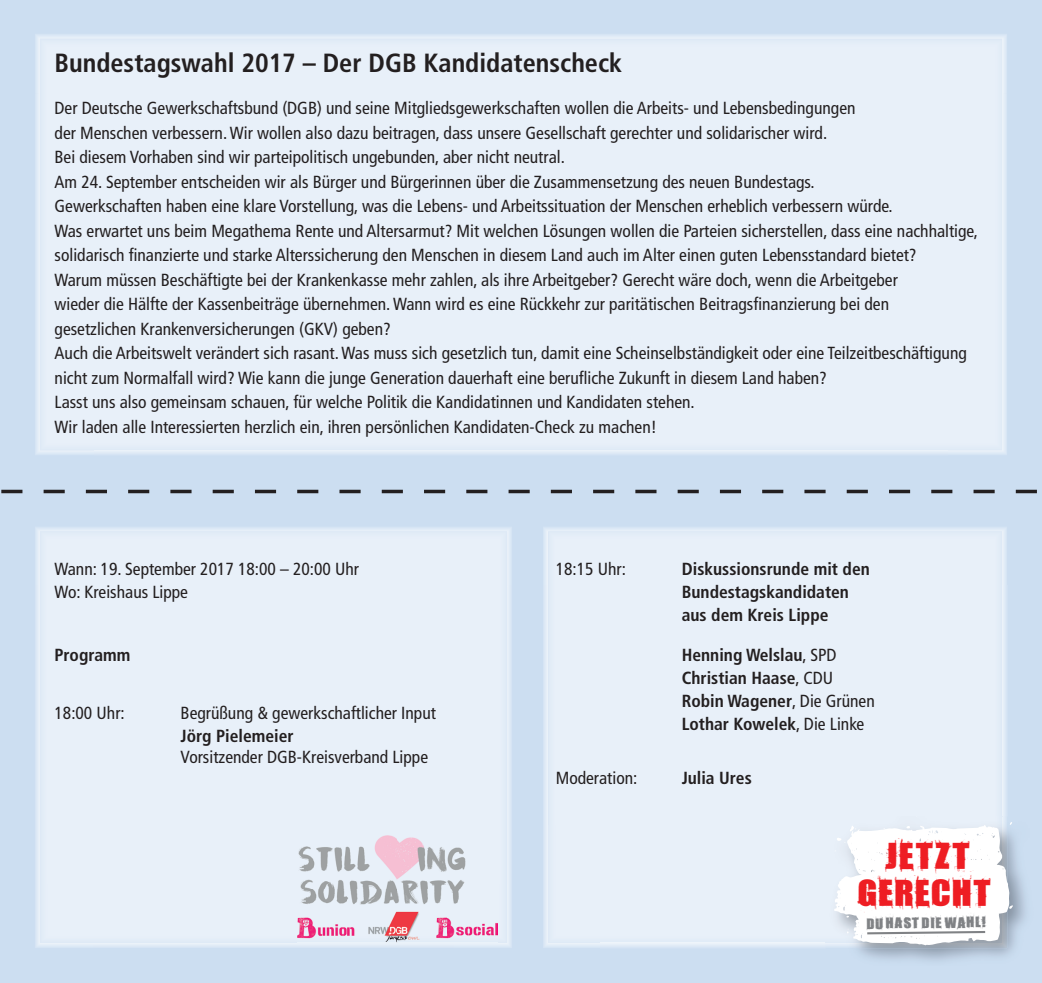
<style>
.page{position:relative;width:1042px;height:983px;background:#fff}
.page>*{position:absolute;margin:0;border:0;box-sizing:border-box;transform-origin:0 0}
.t1{font:30.62px/36.8px "Amaz Mega Grunge One";letter-spacing:.035em;color:#ee1d23;text-align:center;scale:1.1 1}
.t2{font:700 condensed 26.25px "Frutiger";color:#231f20}
.t3{font:condensed 17.5px/24.5px "Frutiger";color:#231f20}
.t4{font:700 condensed 17.5px/22.8px "Frutiger";color:#231f20}
.t5{font:12.42px "Amaz Mega Grunge One";color:#808285;scale:1.1 1}
.s1{font-weight:400}
</style>
<div class="page">
<div style="left:0;top:0;width:1042px;height:982px;background:#ccdef1"></div>
<div style="left:94px;top:586px;width:359px;height:298px;background:#e8f0f9"></div>
<div style="left:94px;top:884px;width:203px;height:58px;background:#e8f0f9"></div>
<div style="left:36px;top:528px;width:475px;height:58px;background:#e8f0f9"></div>
<div style="left:36px;top:585px;width:58px;height:362px;background:#e8f0f9"></div>
<div style="left:453px;top:585px;width:58px;height:362px;background:#e8f0f9"></div>
<img style="left:93px;top:942px;width:360px;height:5px">
<div style="left:601px;top:586px;width:401px;height:239px;background:#e8f0f9"></div>
<div style="left:601px;top:825px;width:225px;height:117px;background:#e8f0f9"></div>
<div style="left:544px;top:528px;width:462px;height:58px;background:#e8f0f9"></div>
<div style="left:544px;top:585px;width:57px;height:362px;background:#e8f0f9"></div>
<img style="left:1002px;top:585px;width:4px;height:231px">
<img style="left:600px;top:942px;width:226px;height:5px">
<div style="left:96px;top:94px;width:850px;height:356px;background:#e8f0f9"></div>
<div style="left:36px;top:35px;width:971px;height:59px;background:#e8f0f9"></div>
<img style="left:36px;top:93px;width:60px;height:361px">
<div style="left:946px;top:93px;width:61px;height:361px;background:#e8f0f9"></div>
<hr style="left:95px;top:450px;width:852px;height:4px;background:#e3edf7">
<svg style="left:1px;top:489px;width:1036px;height:4px"></svg>
<img style="left:826px;top:816px;width:181px;height:131px">
<svg style="left:834px;top:816px;width:179px;height:129px;background:#f2f4f7"></svg>
<img style="left:297px;top:835px;width:200px;height:108px">
<h2 class="t2" style="left:55px;top:47px;width:569px">Bundestagswahl 2017 – Der DGB Kandidatenscheck</h2>
<p class="t3" style="left:55px;top:96px;width:925px">Der Deutsche Gewerkschaftsbund (DGB) und seine Mitgliedsgewerkschaften wollen die Arbeits- und Lebensbedingungen<br>der Menschen verbessern. Wir wollen also dazu beitragen, dass unsere Gesellschaft gerechter und solidarischer wird.<br>Bei diesem Vorhaben sind wir parteipolitisch ungebunden, aber nicht neutral.<br>Am 24. September entscheiden wir als Bürger und Bürgerinnen über die Zusammensetzung des neuen Bundestags.<br>Gewerkschaften haben eine klare Vorstellung, was die Lebens- und Arbeitssituation der Menschen erheblich verbessern würde.<br>Was erwartet uns beim Megathema Rente und Altersarmut? Mit welchen Lösungen wollen die Parteien sicherstellen, dass eine nachhaltige, solidarisch finanzierte und starke Alterssicherung den Menschen in diesem Land auch im Alter einen guten Lebensstandard bietet?<br>Warum müssen Beschäftigte bei der Krankenkasse mehr zahlen, als ihre Arbeitgeber? Gerecht wäre doch, wenn die Arbeitgeber<br>wieder die Hälfte der Kassenbeiträge übernehmen. Wann wird es eine Rückkehr zur paritätischen Beitragsfinanzierung bei den<br>gesetzlichen Krankenversicherungen (GKV) geben?<br>Auch die Arbeitswelt verändert sich rasant. Was muss sich gesetzlich tun, damit eine Scheinselbständigkeit oder eine Teilzeitbeschäftigung nicht zum Normalfall wird? Wie kann die junge Generation dauerhaft eine berufliche Zukunft in diesem Land haben?<br>Lasst uns also gemeinsam schauen, für welche Politik die Kandidatinnen und Kandidaten stehen.<br>Wir laden alle Interessierten herzlich ein, ihren persönlichen Kandidaten-Check zu machen!</p>
<p class="t3" style="left:55px;top:558px;width:306px;line-height:22.8px">Wann: 19. September 2017 18:00 – 20:00 Uhr<br>Wo: Kreishaus Lippe</p>
<p class="t4" style="left:55px;top:643px;width:77px">Programm</p>
<p class="t3" style="left:55px;top:700px;width:72px">18:00 Uhr:</p>
<p class="t3" style="left:181px;top:700px;width:257px">Begrüßung &amp; gewerkschaftlicher Input</p>
<p class="t4" style="left:181px;top:724px;width:114px">Jörg Pielemeier</p>
<p class="t3" style="left:181px;top:744px;width:249px">Vorsitzender DGB-Kreisverband Lippe</p>
<p class="t3" style="left:556px;top:557px;width:72px">18:15 Uhr:</p>
<p class="t4" style="left:682px;top:558px;width:190px">Diskussionsrunde mit den<br>Bundestagskandidaten aus dem Kreis Lippe</p>
<p class="t4" style="left:682px;top:643px;width:195px">Henning Welslau<span class="s1">, SPD<br></span>Christian Haase<span class="s1">, CDU<br></span>Robin Wagener<span class="s1">, Die Grünen<br></span>Lothar Kowelek<span class="s1">, Die Linke</span></p>
<p class="t3" style="left:556px;top:765px;width:83px">Moderation:</p>
<p class="t4" style="left:682px;top:766px;width:72px">Julia Ures</p>
<h1 class="t1" style="left:858px;top:837px;width:123px">JETZT<br>GE RECHT</h1>
<p class="t5" style="left:867px;top:916px;width:110px;rotate:-1deg">DU HAST DIEWAHL!</p>
</div>
